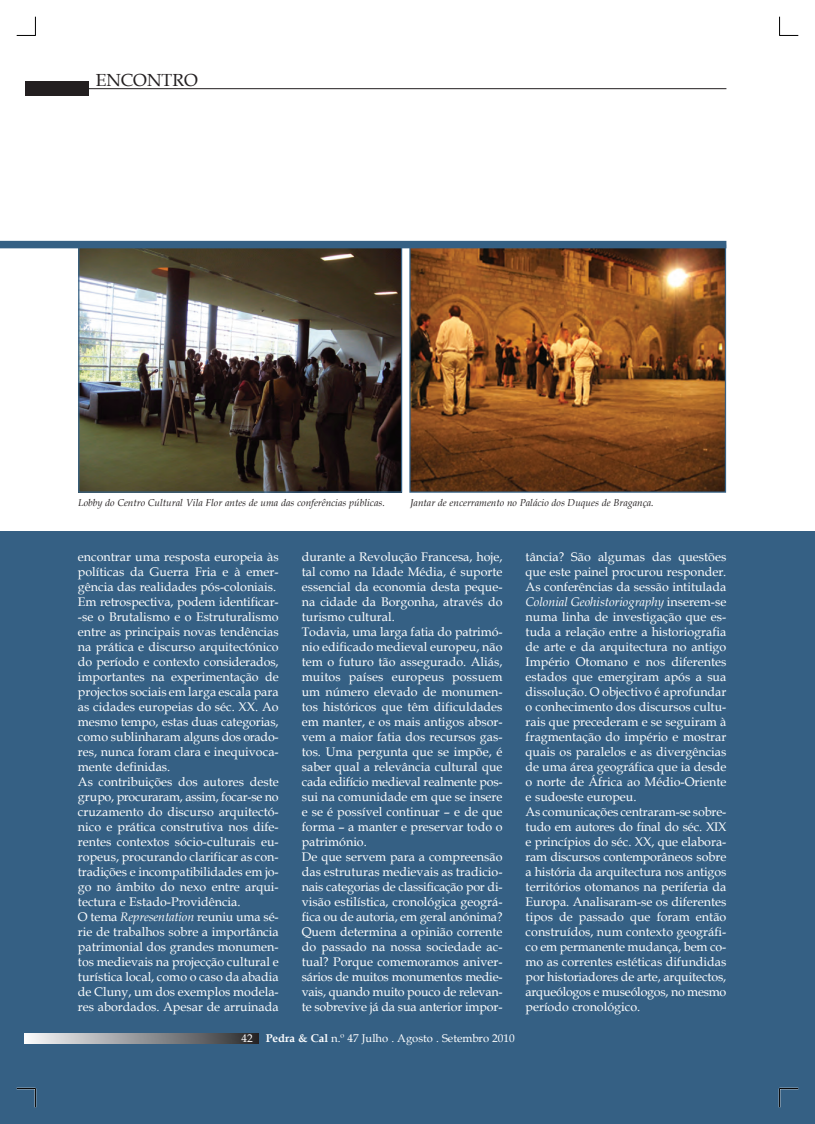
<style>
.page{position:relative;width:815px;height:1124px;background:#fff}
.page>*{position:absolute;margin:0;border:0;box-sizing:border-box;transform-origin:0 0}
.t1{font:17.5px "Book Antiqua";color:#231f20}
.t2{font:12.5px/15px "Book Antiqua";color:#fff;text-align:justify}
.t3{font:12.5px "Book Antiqua";letter-spacing:-.02em;color:#fff}
.t4{font:11.25px "Book Antiqua";color:#fff}
.Notas___Bibliografia{font:italic 10px "Book Antiqua";color:#231f20}
.s1{font-style:italic}
.s2{font-weight:700}
</style>
<div class="page">
<div style="left:0;top:531px;width:815px;height:592px;background:#356084"></div>
<hr style="left:78px;top:88px;width:648px;height:1px;background:#231f20">
<div style="left:25px;top:82px;width:64px;height:14px;background:#231f20"></div>
<svg style="left:25px;top:1033px;width:234px;height:10px;background:#929395"></svg>
<img style="left:411px;top:248px;width:313px;height:242px">
<div style="left:409px;top:244px;width:317px;height:248px;border:1px solid #356084"></div>
<img style="left:80px;top:248px;width:320px;height:242px">
<div style="left:78px;top:244px;width:324px;height:248px;border:1px solid #356084"></div>
<div style="left:0;top:241px;width:726px;height:7px;background:#356084"></div>
<svg style="left:17px;top:17px;width:19px;height:19px"></svg>
<svg style="left:17px;top:1087px;width:19px;height:20px"></svg>
<svg style="left:779px;top:17px;width:19px;height:19px"></svg>
<svg style="left:779px;top:1087px;width:19px;height:20px"></svg>
<p class="t1" style="left:96px;top:67px;width:104px">ENCONTRO</p>
<p class="Notas___Bibliografia" style="left:78px;top:496px;width:308px">Lobby do Centro Cultural Vila Flor antes de uma das conferências públicas.</p>
<p class="Notas___Bibliografia" style="left:410px;top:496px;width:245px">Jantar de encerramento no Palácio dos Duques de Bragança.</p>
<p class="t2" style="left:78px;top:549px;width:202px">encontrar uma resposta europeia às políticas da Guerra Fria e à emer&shy;gência das realidades pós-coloniais.</p>
<p class="t2" style="left:78px;top:594px;width:202px">Em retrospectiva, podem identificar--se o Brutalismo e o Estruturalismo entre as principais novas tendências na prática e discurso arquitectónico do período e contexto considerados, importantes na experimentação de projectos sociais em larga escala para as cidades europeias do séc. XX. Ao mesmo tempo, estas duas categorias, como sublinharam alguns dos orado-</p>
<p class="t2" style="left:78px;top:744px;width:202px">res, nunca foram clara e inequivoca-</p>
<p class="t2" style="left:78px;top:759px;width:94px">mente definidas.</p>
<p class="t2" style="left:78px;top:774px;width:202px">As contribuições dos autores deste grupo, procuraram, assim, focar-se no</p>
<p class="t2" style="left:78px;top:804px;width:202px">cruzamento do discurso arquitectó-</p>
<p class="t2" style="left:78px;top:819px;width:202px">nico e prática construtiva nos dife&shy;rentes contextos sócio-culturais eu-</p>
<p class="t2" style="left:78px;top:849px;width:202px">ropeus, procurando clarificar as con-</p>
<p class="t2" style="left:78px;top:864px;width:202px">tradições e incompatibilidades em jo-</p>
<p class="t2" style="left:78px;top:879px;width:202px">go no âmbito do nexo entre arqui&shy;tectura e Estado-Providência.</p>
<p class="t2" style="left:78px;top:909px;width:202px">O tema <span class="s1">Representation</span> reuniu uma sé-</p>
<p class="t2" style="left:78px;top:924px;width:202px">rie de trabalhos sobre a importância patrimonial dos grandes monumen&shy;tos medievais na projecção cultural e turística local, como o caso da abadia de Cluny, um dos exemplos modela&shy;res abordados. Apesar de arruinada</p>
<p class="t2" style="left:302px;top:549px;width:202px">durante a Revolução Francesa, hoje, tal como na Idade Média, é suporte essencial da economia desta peque&shy;na cidade da Borgonha, através do turismo cultural.</p>
<p class="t2" style="left:302px;top:624px;width:202px">Todavia, uma larga fatia do patrimó-</p>
<p class="t2" style="left:302px;top:639px;width:202px">nio edificado medieval europeu, não tem o futuro tão assegurado. Aliás, muitos países europeus possuem um número elevado de monumen&shy;tos históricos que têm dificuldades em manter, e os mais antigos absor&shy;vem a maior fatia dos recursos gas&shy;tos. Uma pergunta que se impõe, é saber qual a relevância cultural que cada edifício medieval realmente pos-</p>
<p class="t2" style="left:302px;top:789px;width:202px">sui na comunidade em que se insere</p>
<p class="t2" style="left:302px;top:804px;width:202px">e se é possível continuar – e de que forma – a manter e preservar todo o património.</p>
<p class="t2" style="left:302px;top:849px;width:202px">De que servem para a compreensão das estruturas medievais as tradicio&shy;nais categorias de classificação por di-</p>
<p class="t2" style="left:302px;top:894px;width:202px">visão estilística, cronológica geográ&shy;fica ou de autoria, em geral anónima?</p>
<p class="t2" style="left:302px;top:924px;width:202px">Quem determina a opinião corrente</p>
<p class="t2" style="left:302px;top:939px;width:202px">do passado na nossa sociedade ac&shy;tual? Porque comemoramos aniver-</p>
<p class="t3" style="left:302px;top:968px;width:202px">sários de muitos monumentos medie-</p>
<p class="t3" style="left:302px;top:983px;width:202px">vais, quando muito pouco de relevan-</p>
<p class="t2" style="left:302px;top:999px;width:202px">te sobrevive já da sua anterior impor-</p>
<p class="t4" style="left:242px;top:1030px;width:13px">42</p>
<p class="t4" style="left:266px;top:1030px;width:250px"><span class="s2">Pedra &amp; Cal</span> n.º 47 Julho . Agosto . Setembro 2010</p>
<p class="t2" style="left:526px;top:549px;width:202px">tância? São algumas das questões que este painel procurou responder.</p>
<p class="t2" style="left:526px;top:579px;width:202px">As conferências da sessão intitulada<br><span class="s1">Colonial Geohistoriography</span> inserem-se</p>
<p class="t2" style="left:526px;top:609px;width:202px">numa linha de investigação que es&shy;tuda a relação entre a historiografia de arte e da arquitectura no antigo Império Otomano e nos diferentes estados que emergiram após a sua dissolução. O objectivo é aprofundar o conhecimento dos discursos cultu&shy;rais que precederam e se seguiram à fragmentação do império e mostrar quais os paralelos e as divergências de uma área geográfica que ia desde o norte de África ao Médio-Oriente e sudoeste europeu.</p>
<p class="t2" style="left:526px;top:804px;width:202px">As comunicações centraram-se sobre-</p>
<p class="t2" style="left:526px;top:819px;width:202px">tudo em autores do final do séc. XIX e princípios do séc. XX, que elabora-</p>
<p class="t2" style="left:526px;top:849px;width:202px">ram discursos contemporâneos sobre a história da arquitectura nos antigos territórios otomanos na periferia da Europa. Analisaram-se os diferentes tipos de passado que foram então construídos, num contexto geográfi&shy;co em permanente mudança, bem co-</p>
<p class="t2" style="left:526px;top:954px;width:202px">mo as correntes estéticas difundidas</p>
<p class="t2" style="left:526px;top:969px;width:202px">por historiadores de arte, arquitectos,</p>
<p class="t3" style="left:526px;top:983px;width:202px">arqueólogos e museólogos, no mesmo</p>
<p class="t2" style="left:526px;top:999px;width:116px">período cronológico.</p>
</div>
